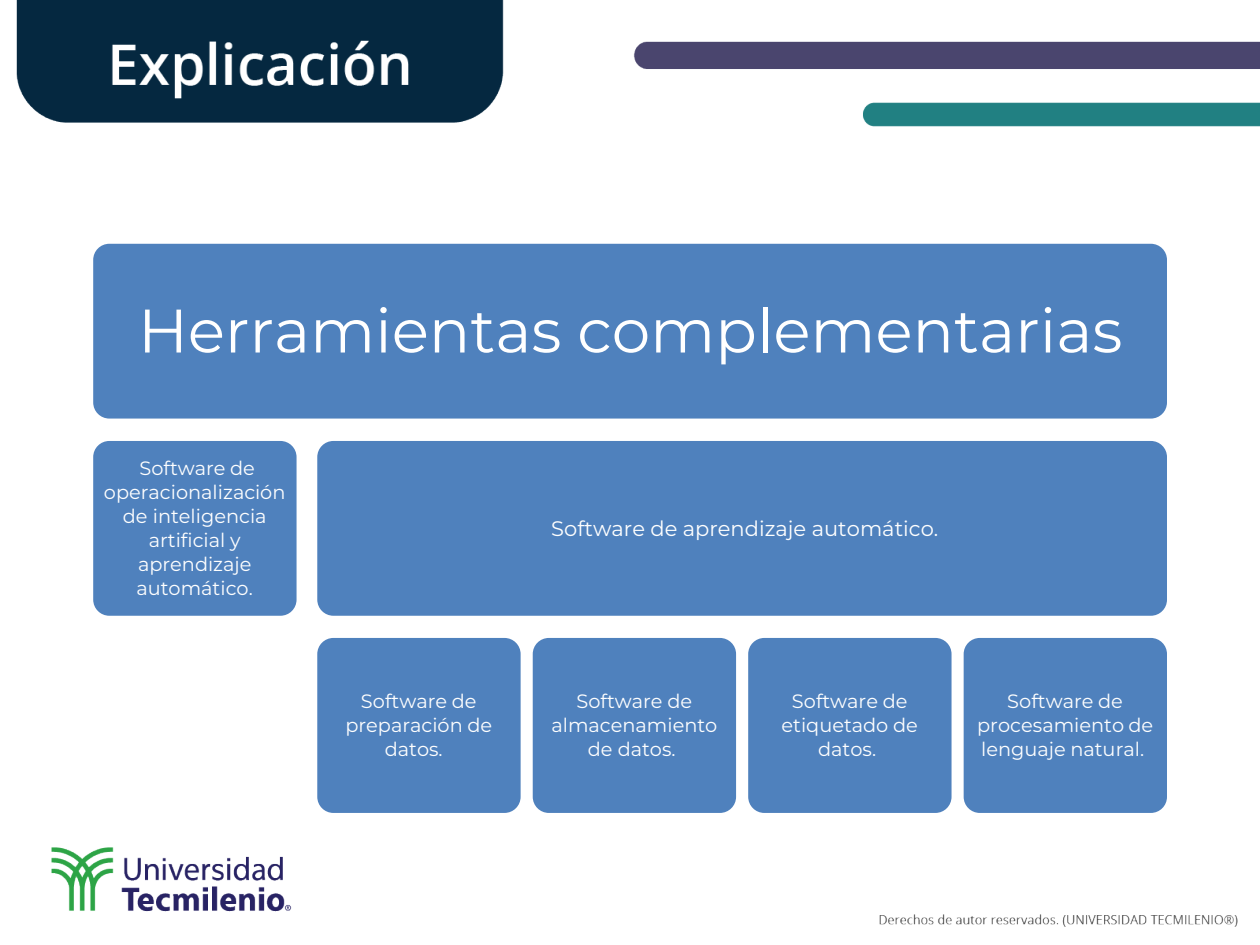
<style>
.page{position:relative;width:1260px;height:945px;background:#fff}
.page>*{position:absolute;margin:0;border:0;box-sizing:border-box;transform-origin:0 0}
.t1{font:61.25px "Montserrat";color:#fff}
.t2{font:21px "Montserrat";color:#fff}
.t3{font:19.25px/24px "Montserrat";color:#fff;text-align:center}
</style>
<div class="page">
<img style="left:16px;top:0;width:1244px;height:927px">
<div style="left:90px;top:240px;width:1081px;height:182px;background:#4f81bd;border:4px solid #fff;border-radius:18px"></div>
<div style="left:91px;top:439px;width:207px;height:179px;background:#4f81bd;border-radius:18px"></div>
<div style="left:90px;top:437px;width:210px;height:182px;border:4px solid #fff;border-radius:18px"></div>
<div style="left:314px;top:437px;width:857px;height:182px;background:#4f81bd;border:4px solid #fff;border-radius:18px"></div>
<div style="left:314px;top:634px;width:210px;height:182px;background:#4f81bd;border:4px solid #fff;border-radius:18px"></div>
<div style="left:529px;top:634px;width:211px;height:182px;background:#4f81bd;border:4px solid #fff;border-radius:18px"></div>
<div style="left:745px;top:634px;width:210px;height:182px;background:#4f81bd;border:4px solid #fff;border-radius:18px"></div>
<div style="left:960px;top:634px;width:211px;height:182px;background:#4f81bd;border:4px solid #fff;border-radius:18px"></div>
<p class="t1" style="left:138px;top:289px;width:986px">Herramientas complementarias</p>
<p class="t3" style="left:104px;top:456px;width:183px">Software de operacionalización de inteligencia artificial y aprendizaje automático.</p>
<p class="t2" style="left:551px;top:514px;width:389px">Software de aprendizaje automático.</p>
<p class="t3" style="left:345px;top:689px;width:148px">Software de preparación de datos.</p>
<p class="t3" style="left:551px;top:689px;width:167px">Software de almacenamiento de datos.</p>
<p class="t3" style="left:782px;top:689px;width:138px">Software de etiquetado de datos.</p>
<p class="t3" style="left:977px;top:689px;width:177px">Software de procesamiento de lenguaje natural.</p>
</div>
